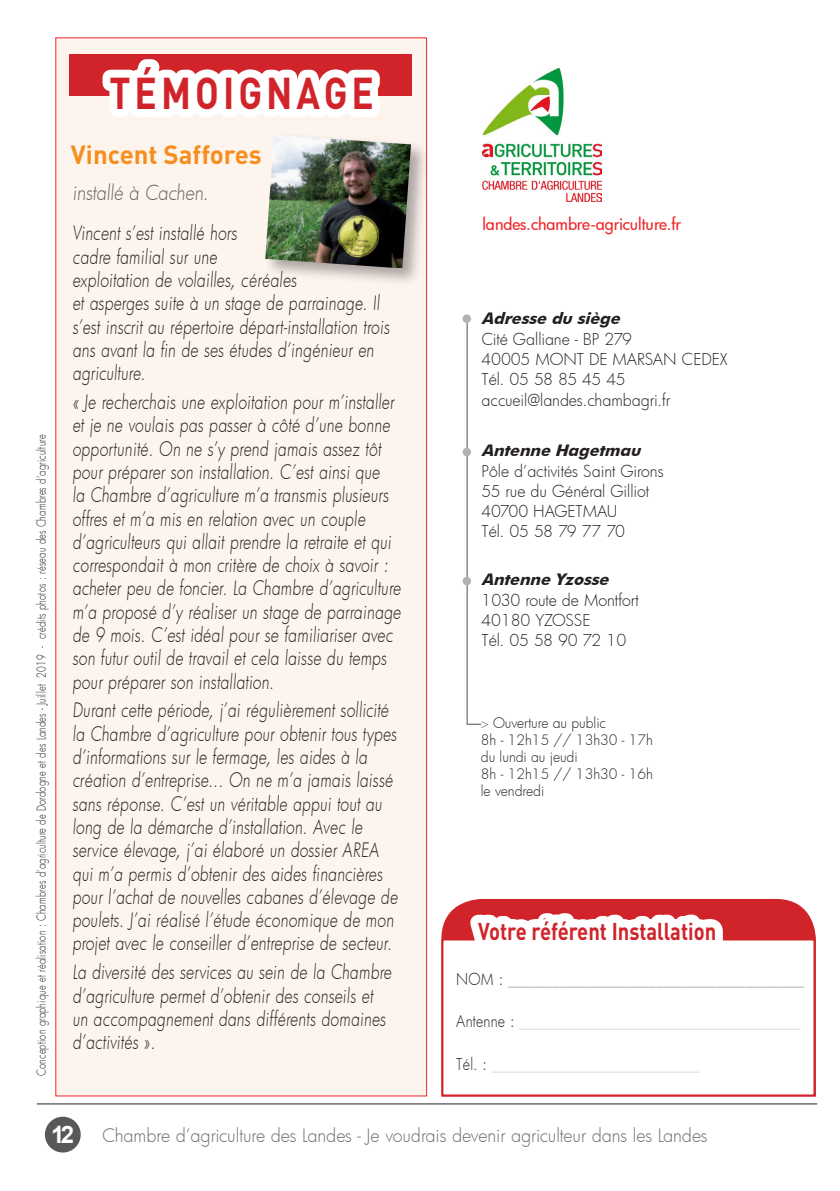
<style>
.page{position:relative;width:840px;height:1191px;background:#fff}
.page>*{position:absolute;margin:0;border:0;box-sizing:border-box;transform-origin:0 0}
.t1{font:700 44px "DIN Pro";letter-spacing:.11em;color:#d1232a;scale:.84 1}
.t2{font:700 26px "DIN Pro";color:#f68e1e}
.t3{font:700 24px "DIN Pro";color:#d1232a;scale:.84 1}
.t4{font:300 20px "Futura";color:#616164;scale:.92 1}
.t5{font:300 19.4px/23.2px "Futura";color:#231f20;scale:.81 1}
.t6{font:300 18px "Futura";letter-spacing:-.005em;color:#6c6d70}
.t7{font:500 16.2px "Futura";letter-spacing:-.005em;color:#ee2628}
.ParaTitre2{font:300 16px "Futura";letter-spacing:-.005em;color:#231f20}
.t8{font:300 16px "Futura";letter-spacing:.015em;color:#cdced0;scale:.89 1}
.t9{font:300 16px "Futura";color:#a29b9a;scale:.89 1}
.t10{font:italic 700 16px "Futura BT";color:#231f20}
.ParaTitre2-2{font:300 16px "Futura";letter-spacing:-.04em;color:#231f20}
.t11{font:300 14px "Futura";color:#231f20}
.t12{font:300 12px "Futura";letter-spacing:.025em;color:#231f20;scale:.77 1}
.s1{color:#231f20}
.s2{font-size:13px;color:#57585a}
.s3{font-family:"Arial";font-weight:700;font-size:24px;color:#fff}
</style>
<div class="page">
<div style="left:45px;top:1116px;width:36px;height:36px;background:#57585a;border-radius:50%"></div>
<hr style="left:37px;top:1103px;width:779px;height:1px;background:#231f20">
<div style="left:55px;top:37px;width:372px;height:1059px;background:#fdf4ee;border:1px solid #ee2628"></div>
<div style="left:69px;top:54px;width:343px;height:42px;background:#d1232a"></div>
<svg style="left:94px;top:37px;width:293px;height:80px"></svg>
<div style="left:263px;top:132px;width:166px;height:154px;background:#231f20;opacity:.37"></div>
<img style="left:265px;top:135px;width:146px;height:133px">
<svg style="left:441px;top:899px;width:374px;height:39px;background:#d74248"></svg>
<div style="left:441px;top:938px;width:374px;height:158px;background:#fff;border:2px solid #d1232a"></div>
<svg style="left:457px;top:899px;width:273px;height:42px"></svg>
<hr style="left:466px;top:319px;width:1px;height:405px;background:#505052">
<div style="left:462px;top:577px;width:9px;height:8px;background:#b0b3b5;border-radius:50%"></div>
<div style="left:462px;top:448px;width:9px;height:8px;background:#b0b3b5;border-radius:50%"></div>
<div style="left:462px;top:314px;width:9px;height:9px;background:#b0b3b5;border-radius:50%"></div>
<svg style="left:466px;top:724px;width:15px;height:1px"></svg>
<img style="left:482px;top:68px;width:119px;height:133px">
<p class="t12" style="left:33px;top:1076px;width:834px;rotate:-90deg">Conception graphique et réalisation : Chambres d’agriculture de Dordogne et des Landes - Juillet 2019 - crédits photos : réseau des Chambres d’agriculture</p>
<p class="t1" style="left:109px;top:63px;width:316px">TÉMOIGNAGE</p>
<p class="t2" style="left:71px;top:137px;width:192px">Vincent Saffores</p>
<p class="t4" style="left:72px;top:179px;width:152px">installé à Cachen.</p>
<p class="t5" style="left:72px;top:221px;width:395px">Vincent s’est installé hors<br>cadre familial sur une<br>exploitation de volailles, céréales<br>et asperges suite à un stage de parrainage. Il s’est inscrit au répertoire départ-installation trois ans avant la fin de ses études d’ingénieur en agriculture.</p>
<p class="t5" style="left:72px;top:390px;width:409px">« Je recherchais une exploitation pour m’installer et je ne voulais pas passer à côté d’une bonne opportunité. On ne s’y prend jamais assez tôt pour préparer son installation. C’est ainsi que<br>la Chambre d’agriculture m’a transmis plusieurs offres et m’a mis en relation avec un couple d’agriculteurs qui allait prendre la retraite et qui correspondait à mon critère de choix à savoir : acheter peu de foncier. La Chambre d’agriculture m’a proposé d’y réaliser un stage de parrainage de 9 mois. C’est idéal pour se familiariser avec son futur outil de travail et cela laisse du temps pour préparer son installation.</p>
<p class="t5" style="left:72px;top:698px;width:406px">Durant cette période, j’ai régulièrement sollicité la Chambre d’agriculture pour obtenir tous types d’informations sur le fermage, les aides à la création d’entreprise... On ne m’a jamais laissé sans réponse. C’est un véritable appui tout au long de la démarche d’installation. Avec le service élevage, j’ai élaboré un dossier AREA qui m’a permis d’obtenir des aides financières pour l’achat de nouvelles cabanes d’élevage de poulets. J’ai réalisé l’étude économique de mon projet avec le conseiller d’entreprise de secteur.</p>
<p class="t5" style="left:72px;top:960px;width:398px">La diversité des services au sein de la Chambre d’agriculture permet d’obtenir des conseils et un accompagnement dans différents domaines d’activités ».</p>
<p class="t9" style="left:456px;top:968px;width:392px"><span class="s1">NOM :</span> ________________________________________</p>
<p class="t7" style="left:482px;top:213px;width:200px">landes.chambre-agriculture.fr</p>
<p class="t10" style="left:481px;top:309px;width:145px">Adresse du siège</p>
<p class="ParaTitre2" style="left:481px;top:328px;width:152px">Cité Galliane - BP 279</p>
<p class="ParaTitre2" style="left:481px;top:348px;width:247px">40005 MONT DE MARSAN CEDEX</p>
<p class="ParaTitre2-2" style="left:481px;top:369px;width:145px">Tél. 05 58 85 45 45</p>
<p class="ParaTitre2" style="left:481px;top:389px;width:190px">accueil@landes.chambagri.fr</p>
<p class="t10" style="left:481px;top:441px;width:165px">Antenne Hagetmau</p>
<p class="ParaTitre2" style="left:481px;top:460px;width:184px">Pôle d’activités Saint Girons</p>
<p class="ParaTitre2" style="left:481px;top:480px;width:169px">55 rue du Général Gilliot</p>
<p class="ParaTitre2" style="left:481px;top:500px;width:137px">40700 HAGETMAU</p>
<p class="ParaTitre2" style="left:481px;top:521px;width:145px">Tél. 05 58 79 77 70</p>
<p class="t10" style="left:481px;top:570px;width:133px">Antenne Yzosse</p>
<p class="ParaTitre2" style="left:481px;top:589px;width:159px">1030 route de Montfort</p>
<p class="ParaTitre2" style="left:481px;top:609px;width:110px">40180 YZOSSE</p>
<p class="ParaTitre2" style="left:481px;top:630px;width:146px">Tél. 05 58 90 72 10</p>
<p class="t11" style="left:480px;top:714px;width:127px"><span class="s2">&gt;</span> Ouverture au public</p>
<p class="t11" style="left:480px;top:730px;width:173px">8h - 12h15 // 13h30 - 17h</p>
<p class="t11" style="left:480px;top:747px;width:98px">du lundi au jeudi</p>
<p class="t11" style="left:480px;top:764px;width:173px">8h - 12h15 // 13h30 - 16h</p>
<p class="t11" style="left:480px;top:781px;width:65px">le vendredi</p>
<p class="t3" style="left:478px;top:914px;width:285px">Votre référent Installation</p>
<p class="t8" style="left:456px;top:1010px;width:388px"><span class="s1">Antenne :</span> ______________________________________</p>
<p class="t6" style="left:51px;top:1123px;width:657px"><span class="s3">12</span> Chambre d’agriculture des Landes - Je voudrais devenir agriculteur dans les Landes</p>
</div>
